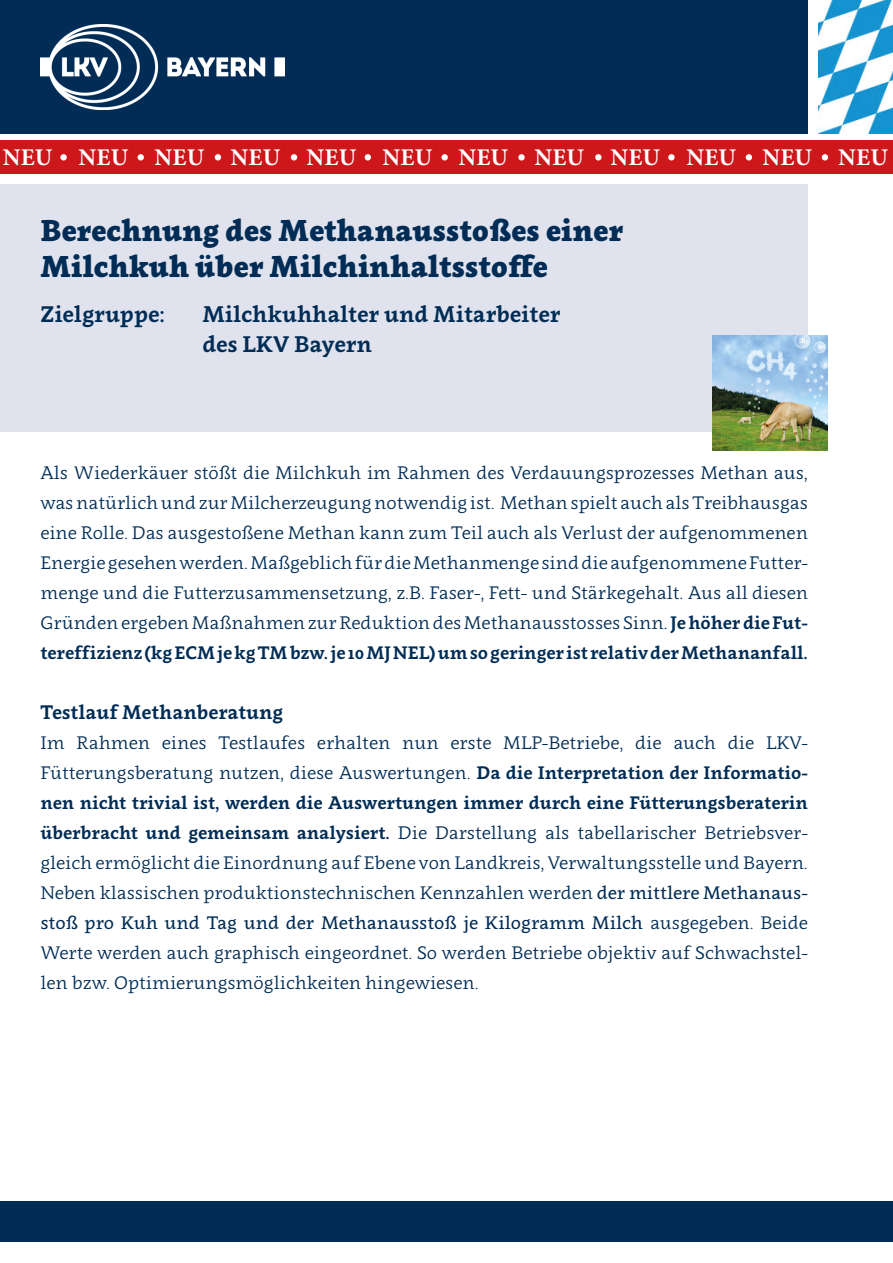
<style>
.page{position:relative;width:893px;height:1263px;background:#fff}
.page>*{position:absolute;margin:0;border:0;box-sizing:border-box;transform-origin:0 0}
.t1{font:900 30px/36px "Clavo";color:#002c55}
.t2{font:700 24px "Minion Pro";letter-spacing:.01em;color:#fff}
.t3{font:700 22.5px/30px "Clavo";color:#002c55}
.t4{font:700 19.5px "Clavo";color:#002c55}
.t5{font:18px/30px "Clavo";color:#002c55;text-align:justify}
.s1{font-weight:700}
.s2{font-style:inherit}
</style>
<div class="page">
<div style="left:0;top:184px;width:808px;height:248px;background:#e0e3ed"></div>
<div style="left:0;top:0;width:808px;height:134px;background:#002c55"></div>
<img style="left:40px;top:24px;width:245px;height:85px">
<img style="left:713px;top:336px;width:114px;height:114px">
<img style="left:819px;top:0;width:74px;height:134px">
<div style="left:0;top:1201px;width:893px;height:41px;background:#002c55"></div>
<div style="left:0;top:141px;width:893px;height:33px;background:#cd171a"></div>
<div style="left:60px;top:154px;width:7px;height:7px;background:#fff;border-radius:50%"></div>
<div style="left:138px;top:154px;width:6px;height:7px;background:#fff;border-radius:50%"></div>
<div style="left:215px;top:154px;width:6px;height:7px;background:#fff;border-radius:50%"></div>
<div style="left:291px;top:154px;width:6px;height:7px;background:#fff;border-radius:50%"></div>
<div style="left:365px;top:154px;width:6px;height:7px;background:#fff;border-radius:50%"></div>
<div style="left:441px;top:154px;width:7px;height:7px;background:#fff;border-radius:50%"></div>
<svg style="left:518px;top:154px;width:7px;height:7px"></svg>
<div style="left:595px;top:154px;width:7px;height:7px;background:#fff;border-radius:50%"></div>
<div style="left:668px;top:154px;width:7px;height:7px;background:#fff;border-radius:50%"></div>
<div style="left:746px;top:154px;width:6px;height:7px;background:#fff;border-radius:50%"></div>
<div style="left:822px;top:154px;width:6px;height:7px;background:#fff;border-radius:50%"></div>
<p class="t2" style="left:3px;top:141px;width:887px">NEU NEU NEU NEU NEU NEU NEU NEU NEU NEU NEU NEU</p>
<p class="t1" style="left:40px;top:212px;width:584px">Berechnung des Methanausstoßes einer<br>Milchkuh über Milchinhaltsstoffe</p>
<p class="t3" style="left:40px;top:299px;width:126px">Zielgruppe:</p>
<p class="t3" style="left:202px;top:299px;width:359px">Milchkuhhalter und Mitarbeiter des LKV Bayern</p>
<p class="t5" style="left:40px;top:457px;width:769px">Als Wiederkäuer stößt die Milchkuh im Rahmen des Verdauungsprozesses Methan aus, was natürlich und zur Milcherzeugung notwendig ist. Methan spielt auch als Treibhausgas eine Rolle. Das ausgestoßene Methan kann zum Teil auch als Verlust der aufgenommenen Energie gesehen werden. Maßgeblich für die Methanmenge sind die aufgenommene Futter&shy;menge und die Futterzusammensetzung, z.B. Faser-, Fett- und Stärkegehalt. Aus all diesen Gründen ergeben Maßnahmen zur Reduktion des Methanausstosses Sinn. <span class="s1">Je höher die Fut&shy;tereffizienz (kg ECM je kg TM bzw. je 10 MJ NEL) um so geringer ist relativ der Methananfall.</span></p>
<p class="t4" style="left:40px;top:698px;width:244px">Testlauf Methanberatung</p>
<p class="t5" style="left:40px;top:727px;width:769px">Im Rahmen eines Testlaufes erhalten nun erste MLP-Betriebe, die auch die LKV-Fütterungsberatung nutzen, diese Auswertungen. <span class="s1">Da die Interpretation der Informatio&shy;nen nicht trivial ist, werden die Auswertungen immer durch eine Fütterungsberaterin überbracht und gemeinsam analysiert.</span> Die Darstellung als tabellarischer Betriebsver&shy;gleich ermöglicht die Einordnung auf Ebene von Landkreis, Verwaltungsstelle und Bayern.<br>Neben klassischen produktionstechnischen Kennzahlen werden <span class="s2">der mittlere Methanaus&shy;stoß pro Kuh und Tag und der Methanausstoß je Kilogramm Milch</span> ausgegeben. Beide Werte werden auch graphisch eingeordnet. So werden Betriebe objektiv auf Schwachstel&shy;len bzw. Optimierungsmöglichkeiten hingewiesen.</p>
</div>
